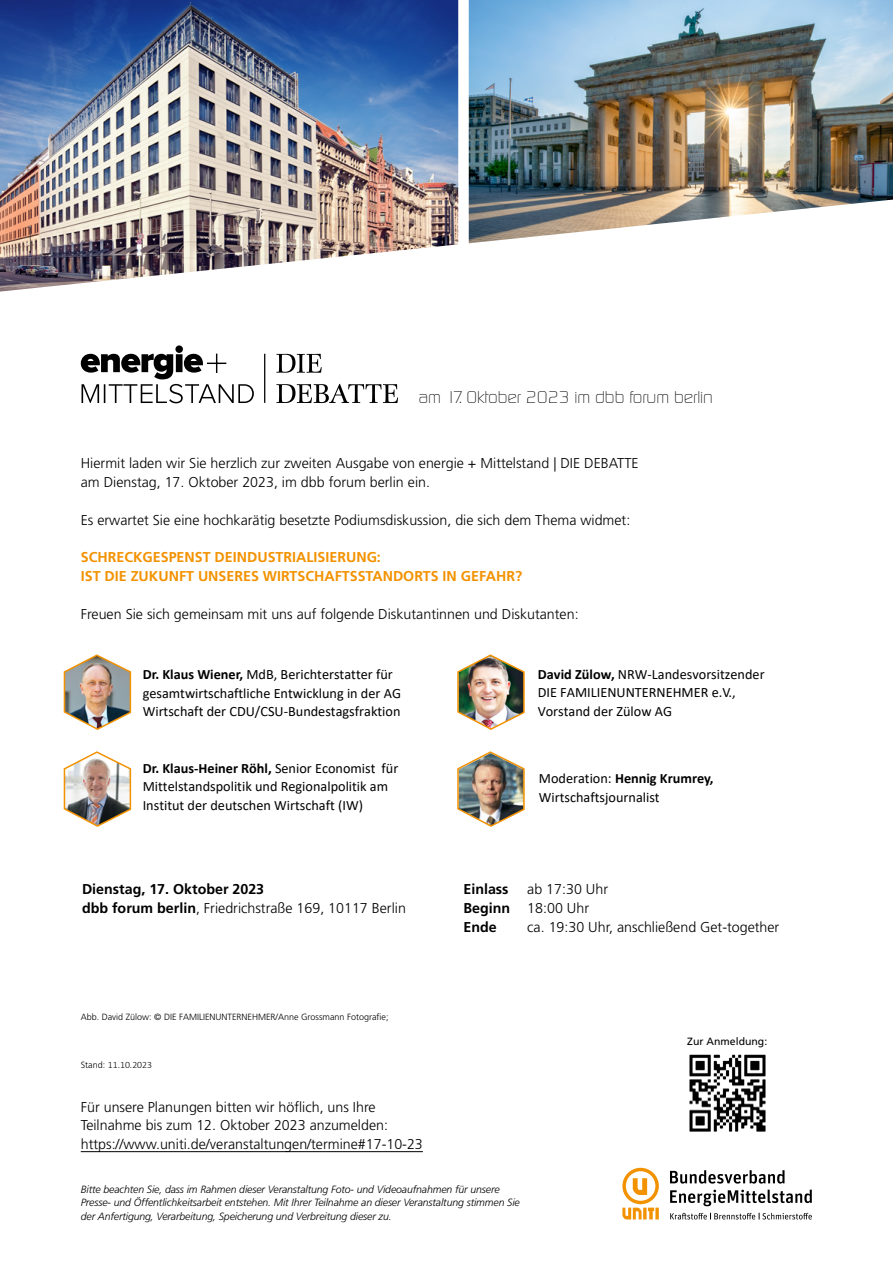
<style>
.page{position:relative;width:893px;height:1263px;background:#fff}
.page>*{position:absolute;margin:0;border:0;box-sizing:border-box;transform-origin:0 0}
.t1{font:300 16.5px "Digital";color:#000}
.t2{font:300 14.25px/18.8px "Frutiger LT Std";color:#000}
.t3{font:14.25px/18.8px "Calibri";color:#000}
.t4{font:700 14.25px/18.8px "Frutiger LT Std";color:#f39200}
.t5{font:700 14.25px/18.8px "Frutiger LT Std";color:#000}
.t6{font:italic 300 10.5px/13.5px "Frutiger LT Std";letter-spacing:-.01em;color:#000}
.t7{font:10.5px "Frutiger LT Std";color:#000}
.t8{font:300 9.75px "Calibri";color:#000}
.t9{font:300 9px "Frutiger LT Std";color:#000}
.s1{font-weight:700}
.s2{font-weight:300}
.s3{font-family:"Frutiger LT Std";font-size:9px}
</style>
<div class="page">
<img style="left:0;top:0;width:893px;height:292px">
<div style="left:458px;top:0;width:11px;height:269px;background:#fff"></div>
<img style="left:457px;top:654px;width:68px;height:76px">
<img style="left:63px;top:751px;width:69px;height:76px">
<img style="left:63px;top:654px;width:69px;height:76px">
<hr style="left:264px;top:354px;width:1px;height:49px;background:#000">
<svg style="left:81px;top:345px;width:173px;height:58px"></svg>
<svg style="left:276px;top:354px;width:46px;height:19px"></svg>
<svg style="left:276px;top:384px;width:122px;height:19px"></svg>
<img style="left:689px;top:1054px;width:77px;height:78px">
<svg style="left:622px;top:1168px;width:37px;height:51px"></svg>
<svg style="left:670px;top:1170px;width:114px;height:13px"></svg>
<svg style="left:670px;top:1190px;width:142px;height:16px"></svg>
<svg style="left:670px;top:1213px;width:142px;height:6px"></svg>
<hr style="left:81px;top:1151px;width:342px;height:1px;background:#000">
<img style="left:457px;top:751px;width:68px;height:76px">
<p class="t1" style="left:418px;top:388px;width:296px">am 17. Oktober 2023 im dbb forum berlin</p>
<p class="t2" style="left:81px;top:454px;width:559px">Hiermit laden wir Sie herzlich zur zweiten Ausgabe von energie + Mittelstand | DIE DEBATTE am Dienstag, 17. Oktober 2023, im dbb forum berlin ein.</p>
<p class="t2" style="left:81px;top:511px;width:551px">Es erwartet Sie eine hochkarätig besetzte Podiumsdiskussion, die sich dem Thema widmet:</p>
<p class="t4" style="left:81px;top:548px;width:443px">SCHRECKGESPENST DEINDUSTRIALISIERUNG:<br>IST DIE ZUKUNFT UNSERES WIRTSCHAFTSSTANDORTS IN GEFAHR?</p>
<p class="t2" style="left:81px;top:604px;width:499px">Freuen Sie sich gemeinsam mit uns auf folgende Diskutantinnen und Diskutanten:</p>
<p class="t3" style="left:143px;top:664px;width:260px"><span class="s1">Dr. Klaus Wiener,</span> MdB, Berichterstatter für gesamtwirtschaftliche Entwicklung in der AG<br>Wirtschaft der CDU/CSU-Bundestagsfraktion</p>
<p class="t3" style="left:143px;top:758px;width:257px"><span class="s1">Dr. Klaus-Heiner Röhl,</span> Senior Economist für<br>Mittelstandspolitik und Regionalpolitik am<br>Institut der deutschen Wirtschaft (IW)</p>
<p class="t5" style="left:82px;top:880px;width:325px">Dienstag, 17. Oktober 2023<br>dbb forum berlin<span class="s2">, Friedrichstraße 169, 10117 Berlin</span></p>
<p class="t9" style="left:81px;top:1012px;width:309px">Abb. David Zülow: © DIE FAMILIENUNTERNEHMER/Anne Grossmann Fotografie;</p>
<p class="t8" style="left:81px;top:1058px;width:73px"><span class="s3">Stand:</span> 11.10.2023</p>
<p class="t2" style="left:81px;top:1097px;width:344px">Für unsere Planungen bitten wir höflich, uns Ihre<br>Teilnahme bis zum 12. Oktober 2023 anzumelden: https://www.uniti.de/veranstaltungen/termine#17-10-23</p>
<p class="t3" style="left:538px;top:664px;width:228px"><span class="s1">David Zülow,</span> NRW-Landesvorsitzender<br>DIE FAMILIENUNTERNEHMER e.V.,<br>Vorstand der Zülow AG</p>
<p class="t3" style="left:539px;top:769px;width:176px">Moderation: <span class="s1">Hennig Krumrey,<br></span>Wirtschaftsjournalist</p>
<p class="t2" style="left:463px;top:880px;width:146px;text-indent:64px">ab 17:30 Uhr<br><span class="s1">Beginn</span> 18:00 Uhr</p>
<p class="t5" style="left:463px;top:917px;width:35px">Ende</p>
<p class="t2" style="left:527px;top:917px;width:254px">ca. 19:30 Uhr, anschließend Get-together</p>
<p class="t5" style="left:463px;top:880px;width:47px">Einlass</p>
<p class="t7" style="left:687px;top:1035px;width:81px">Zur Anmeldung:</p>
<p class="t6" style="left:81px;top:1182px;width:441px">Bitte beachten Sie, dass im Rahmen dieser Veranstaltung Foto- und Videoaufnahmen für unsere<br>Presse- und Öffentlichkeitsarbeit entstehen. Mit Ihrer Teilnahme an dieser Veranstaltung stimmen Sie der Anfertigung, Verarbeitung, Speicherung und Verbreitung dieser zu.</p>
</div>
